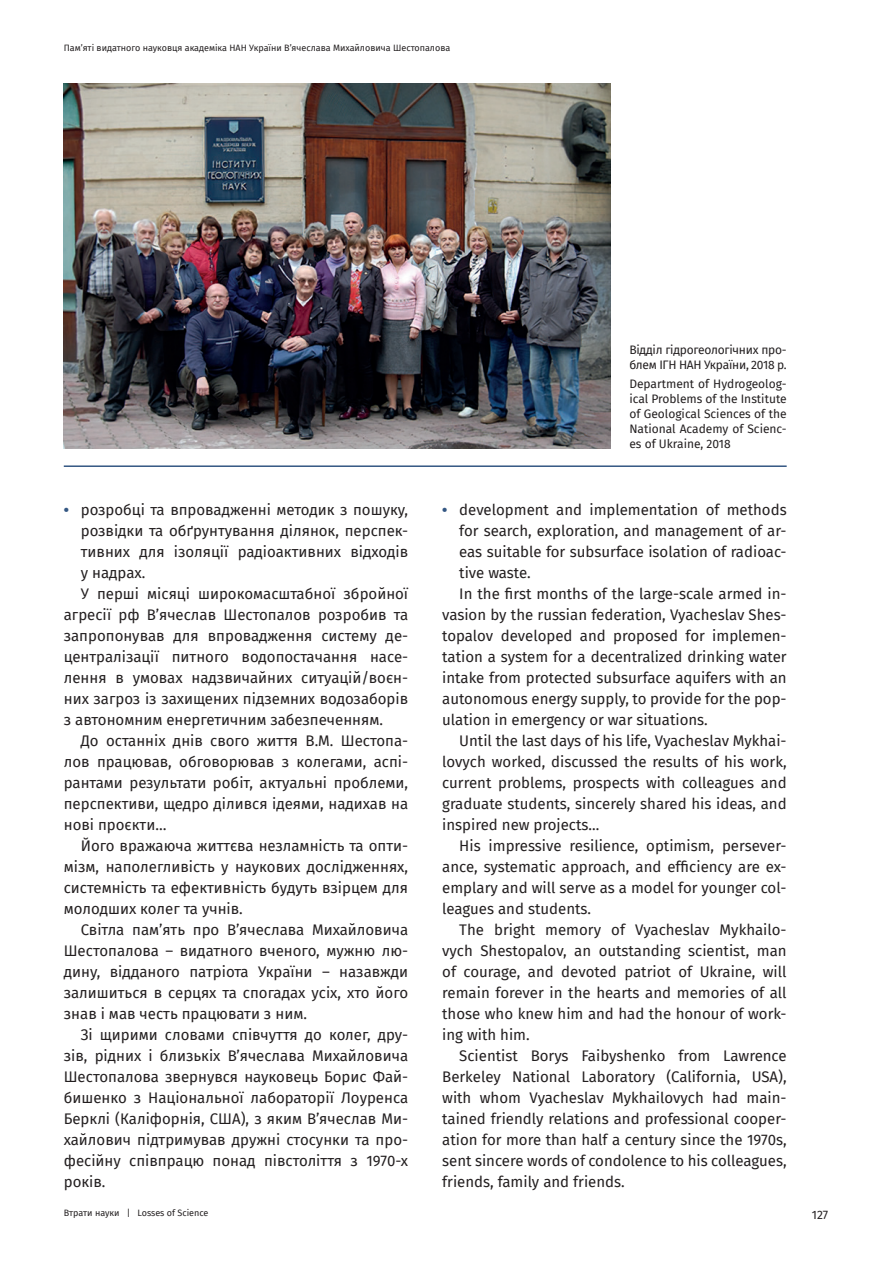
<style>
.page{position:relative;width:893px;height:1263px;background:#fff}
.page>*{position:absolute;margin:0;border:0;box-sizing:border-box;transform-origin:0 0}
.Main_text_1st{font:15px/21px "Fira Sans";color:#231f20;text-align:justify}
.Small_text_italic{font:12px/15px "Fira Sans";letter-spacing:-.015em;color:#231f20}
.t1{font:9px "Fira Sans";color:#231f20}
.s1{font-weight:700;color:#345783}
</style>
<div class="page">
<img style="left:64px;top:83px;width:546px;height:365px">
<hr style="left:64px;top:465px;width:723px;height:2px;background:#345783">
<p class="t1" style="left:64px;top:41px;width:388px">Пам’яті видатного науковця академіка НАН України В’ячеслава Михайловича Шестопалова</p>
<p class="Main_text_1st" style="left:81px;top:499px;width:329px;text-indent:-17px"><span class="s1">•</span> розробці та впровадженні методик з пошуку, розвідки та обґрунтування ділянок, перспек&shy;тивних для ізоляції радіоактивних відходів у надрах.</p>
<p class="Main_text_1st" style="left:64px;top:583px;width:346px;text-indent:17px">У перші місяці широкомасштабної збройної агресії рф В’ячеслав Шестопалов розробив та запропонував для впровадження систему де&shy;централізації питного водопостачання насе&shy;лення в умовах надзвичайних ситуацій/воєн&shy;них загроз iз захищених підземних водозаборів з автономним енергетичним забезпеченням.</p>
<p class="Main_text_1st" style="left:64px;top:730px;width:346px;text-indent:17px">До останніх днів свого життя В.М. Шестопа&shy;лов працював, обговорював з колегами, аспі&shy;рантами результати робіт, актуальні проблеми, перспективи, щедро ділився ідеями, надихав на нові проєкти…</p>
<p class="Main_text_1st" style="left:64px;top:835px;width:346px;text-indent:17px">Його вражаюча життєва незламність та опти&shy;мізм, наполегливість у наукових дослідженнях, системність та ефективність будуть взірцем для молодших колег та учнів.</p>
<p class="Main_text_1st" style="left:64px;top:919px;width:346px;text-indent:17px">Світла пам’ять про В’ячеслава Михайловича Шестопалова – видатного вченого, мужню лю&shy;дину, відданого патріота України – назавжди залишиться в серцях та спогадах усіх, хто його знав і мав честь працювати з ним.</p>
<p class="Main_text_1st" style="left:64px;top:1024px;width:346px;text-indent:17px">Зі щирими словами співчуття до колег, дру&shy;зів, рідних і близькіх В’ячеслава Михайловича Шестопалова звернувся науковець Борис Фай&shy;бишенко з Національної лабораторії Лоуренса Берклі (Каліфорнія, США), з яким В’ячеслав Ми&shy;хайлович підтримував дружні стосунки та про&shy;фесійну співпрацю понад півстоліття з 1970-х років.</p>
<p class="t1" style="left:64px;top:1206px;width:146px">Втрати науки | Losses of Science</p>
<p class="Small_text_italic" style="left:629px;top:342px;width:159px">Відділ гідрогеологічних про&shy;блем ІГН НАН України, 2018 р.</p>
<p class="Small_text_italic" style="left:629px;top:376px;width:159px;text-align:justify">Department of Hydrogeolog&shy;ical Problems of the Institute of Geological Sciences of the National Academy of Scienc&shy;es of Ukraine, 2018</p>
<p class="Main_text_1st" style="left:459px;top:499px;width:329px;text-indent:-17px"><span class="s1">•</span> development and implementation of methods for search, exploration, and management of ar&shy;eas suitable for subsurface isolation of radioac&shy;tive waste.</p>
<p class="Main_text_1st" style="left:442px;top:583px;width:346px;text-indent:17px">In the first months of the large-scale armed in&shy;vasion by the russian federation, Vyacheslav Shes&shy;topalov developed and proposed for implemen&shy;tation a system for a decentralized drinking water intake from protected subsurface aquifers with an autonomous energy supply, to provide for the pop&shy;ulation in emergency or war situations.</p>
<p class="Main_text_1st" style="left:442px;top:730px;width:346px;text-indent:17px">Until the last days of his life, Vyacheslav Mykhai&shy;lovych worked, discussed the results of his work, current problems, prospects with colleagues and graduate students, sincerely shared his ideas, and inspired new projects...</p>
<p class="Main_text_1st" style="left:442px;top:835px;width:346px;text-indent:17px">His impressive resilience, optimism, persever&shy;ance, systematic approach, and efficiency are ex&shy;emplary and will serve as a model for younger col&shy;leagues and students.</p>
<p class="Main_text_1st" style="left:442px;top:919px;width:346px;text-indent:17px">The bright memory of Vyacheslav Mykhailo&shy;vych Shestopalov, an outstanding scientist, man of courage, and devoted patriot of Ukraine, will remain forever in the hearts and memories of all those who knew him and had the honour of work&shy;ing with him.</p>
<p class="Main_text_1st" style="left:442px;top:1045px;width:346px;text-indent:17px">Scientist Borys Faibyshenko from Lawrence Berkeley National Laboratory (California, USA), with whom Vyacheslav Mykhailovych had main&shy;tained friendly relations and professional cooper&shy;ation for more than half a century since the 1970s, sent sincere words of condolence to his colleagues, friends, family and friends.</p>
<p class="Small_text_italic" style="left:812px;top:1207px;width:18px">127</p>
</div>
